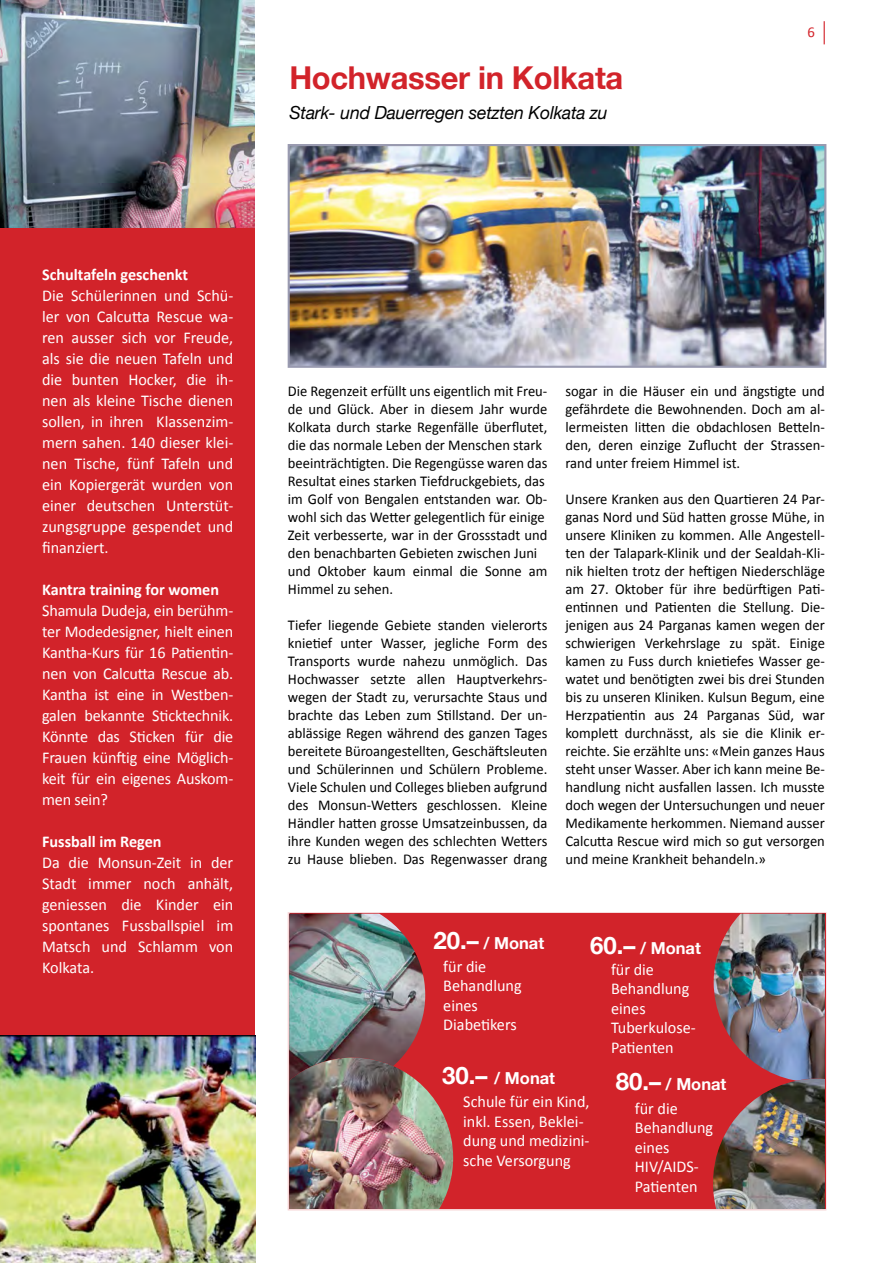
<style>
.page{position:relative;width:893px;height:1263px;background:#fff}
.page>*{position:absolute;margin:0;border:0;box-sizing:border-box;transform-origin:0 0}
.t1{font:700 31.5px "Helvetica Neue";letter-spacing:-.01em;color:#d2232a}
.t2{font:italic 18px "Helvetica Neue";letter-spacing:-.01em;color:#000}
.t3{font:16.5px/21px "Calibri";color:#fff}
.t4{font:700 16.5px "Calibri";color:#fff}
.t5{font:700 16.5px "Helvetica Neue";color:#fff}
.t6{font:15px/18px "Calibri";color:#000;text-align:justify}
.t7{font:15px "Calibri";color:#d32027}
.s1{font-size:24px}
</style>
<div class="page">
<div style="left:0;top:0;width:255px;height:1263px;background:#d2232a"></div>
<svg style="left:824px;top:21px;width:1px;height:23px"></svg>
<img style="left:0;top:0;width:255px;height:227px">
<img style="left:0;top:1035px;width:255px;height:228px">
<div style="left:288px;top:912px;width:538px;height:298px;background:#d2232a;border:3px solid #d2232a"></div>
<img style="left:289px;top:914px;width:164px;height:143px">
<img style="left:289px;top:1057px;width:164px;height:152px">
<img style="left:713px;top:914px;width:112px;height:165px">
<img style="left:713px;top:1079px;width:112px;height:130px">
<img style="left:291px;top:147px;width:532px;height:218px">
<div style="left:288px;top:144px;width:538px;height:224px;border:2px solid #999ab0"></div>
<h1 class="t1" style="left:289px;top:53px;width:335px">Hochwasser in Kolkata</h1>
<p class="t2" style="left:289px;top:100px;width:320px">Stark- und Dauerregen setzten Kolkata zu</p>
<p class="t7" style="left:807px;top:23px;width:9px">6</p>
<p class="t4" style="left:42px;top:264px;width:148px">Schultafeln geschenkt</p>
<p class="t3" style="left:42px;top:285px;width:193px;text-align:justify">Die Schülerinnen und Schü&shy;ler von Calcutta Rescue wa&shy;ren ausser sich vor Freude, als sie die neuen Tafeln und die bunten Hocker, die ih&shy;nen als kleine Tische dienen sollen, in ihren Klassenzim&shy;mern sahen. 140 dieser klei&shy;nen Tische, fünf Tafeln und ein Kopiergerät wurden von einer deutschen Unterstüt&shy;zungsgruppe gespendet und finanziert.</p>
<p class="t4" style="left:42px;top:579px;width:178px">Kantra training for women</p>
<p class="t3" style="left:42px;top:600px;width:193px;text-align:justify">Shamula Dudeja, ein berühm&shy;ter Modedesigner, hielt einen Kantha-Kurs für 16 Patientin&shy;nen von Calcutta Rescue ab.<br>Kantha ist eine in Westben&shy;galen bekannte Sticktechnik.<br>Könnte das Sticken für die Frauen künftig eine Möglich&shy;keit für ein eigenes Auskom&shy;men sein?</p>
<p class="t4" style="left:42px;top:831px;width:121px">Fussball im Regen</p>
<p class="t3" style="left:42px;top:852px;width:193px;text-align:justify">Da die Monsun-Zeit in der Stadt immer noch anhält, geniessen die Kinder ein spontanes Fussballspiel im Matsch und Schlamm von Kolkata.</p>
<p class="t6" style="left:288px;top:382px;width:261px;text-align:left">Die Regenzeit erfüllt uns eigentlich mit Freu&shy;de und Glück. Aber in diesem Jahr wurde Kolkata durch starke Regenfälle überflutet, die das normale Leben der Menschen stark beeinträchtigten. Die Regengüsse waren das Resultat eines starken Tiefdruckgebiets, das im Golf von Bengalen entstanden war. Ob&shy;wohl sich das Wetter gelegentlich für einige Zeit verbesserte, war in der Grossstadt und den benachbarten Gebieten zwischen Juni und Oktober kaum einmal die Sonne am Himmel zu sehen.</p>
<p class="t6" style="left:288px;top:616px;width:261px">Tiefer liegende Gebiete standen vielerorts knietief unter Wasser, jegliche Form des Transports wurde nahezu unmöglich. Das Hochwasser setzte allen Hauptverkehrs&shy;wegen der Stadt zu, verursachte Staus und brachte das Leben zum Stillstand. Der un&shy;ablässige Regen während des ganzen Tages bereitete Büroangestellten, Geschäftsleuten und Schülerinnen und Schülern Probleme.<br>Viele Schulen und Colleges blieben aufgrund des Monsun-Wetters geschlossen. Kleine Händler hatten grosse Umsatzeinbussen, da ihre Kunden wegen des schlechten Wetters zu Hause blieben. Das Regenwasser drang</p>
<p class="t6" style="left:565px;top:382px;width:261px">sogar in die Häuser ein und ängstigte und gefährdete die Bewohnenden. Doch am al&shy;lermeisten litten die obdachlosen Betteln&shy;den, deren einzige Zuflucht der Strassen&shy;rand unter freiem Himmel ist.</p>
<p class="t6" style="left:565px;top:490px;width:261px">Unsere Kranken aus den Quartieren 24 Par&shy;ganas Nord und Süd hatten grosse Mühe, in unsere Kliniken zu kommen. Alle Angestell&shy;ten der Talapark-Klinik und der Sealdah-Kli&shy;nik hielten trotz der heftigen Niederschläge am 27. Oktober für ihre bedürftigen Pati&shy;entinnen und Patienten die Stellung. Die&shy;jenigen aus 24 Parganas kamen wegen der schwierigen Verkehrslage zu spät. Einige kamen zu Fuss durch knietiefes Wasser ge&shy;watet und benötigten zwei bis drei Stunden bis zu unseren Kliniken. Kulsun Begum, eine Herzpatientin aus 24 Parganas Süd, war komplett durchnässt, als sie die Klinik er&shy;reichte. Sie erzählte uns: «Mein ganzes Haus steht unser Wasser. Aber ich kann meine Be&shy;handlung nicht ausfallen lassen. Ich musste doch wegen der Untersuchungen und neuer Medikamente herkommen. Niemand ausser Calcutta Rescue wird mich so gut versorgen und meine Krankheit behandeln.»</p>
<p class="t5" style="left:433px;top:930px;width:112px"><span class="s1">20.–</span> / Monat</p>
<p class="t5" style="left:590px;top:935px;width:112px"><span class="s1">60.–</span> / Monat</p>
<p class="t3" style="left:443px;top:956px;width:80px;line-height:19.5px">für die<br>Behandlung eines<br>Diabetikers</p>
<p class="t3" style="left:611px;top:959px;width:86px;line-height:19.5px">für die<br>Behandlung eines<br>Tuberkulose-<br>Patienten</p>
<p class="t5" style="left:442px;top:1065px;width:114px"><span class="s1">30.–</span> / Monat</p>
<p class="t5" style="left:616px;top:1071px;width:112px"><span class="s1">80.–</span> / Monat</p>
<p class="t3" style="left:463px;top:1092px;width:128px;line-height:19.5px">Schule für ein Kind, inkl. Essen, Beklei&shy;dung und medizini&shy;sche Versorgung</p>
<p class="t3" style="left:635px;top:1098px;width:80px;line-height:19.5px">für die<br>Behandlung eines<br>HIV/AIDS-<br>Patienten</p>
</div>
